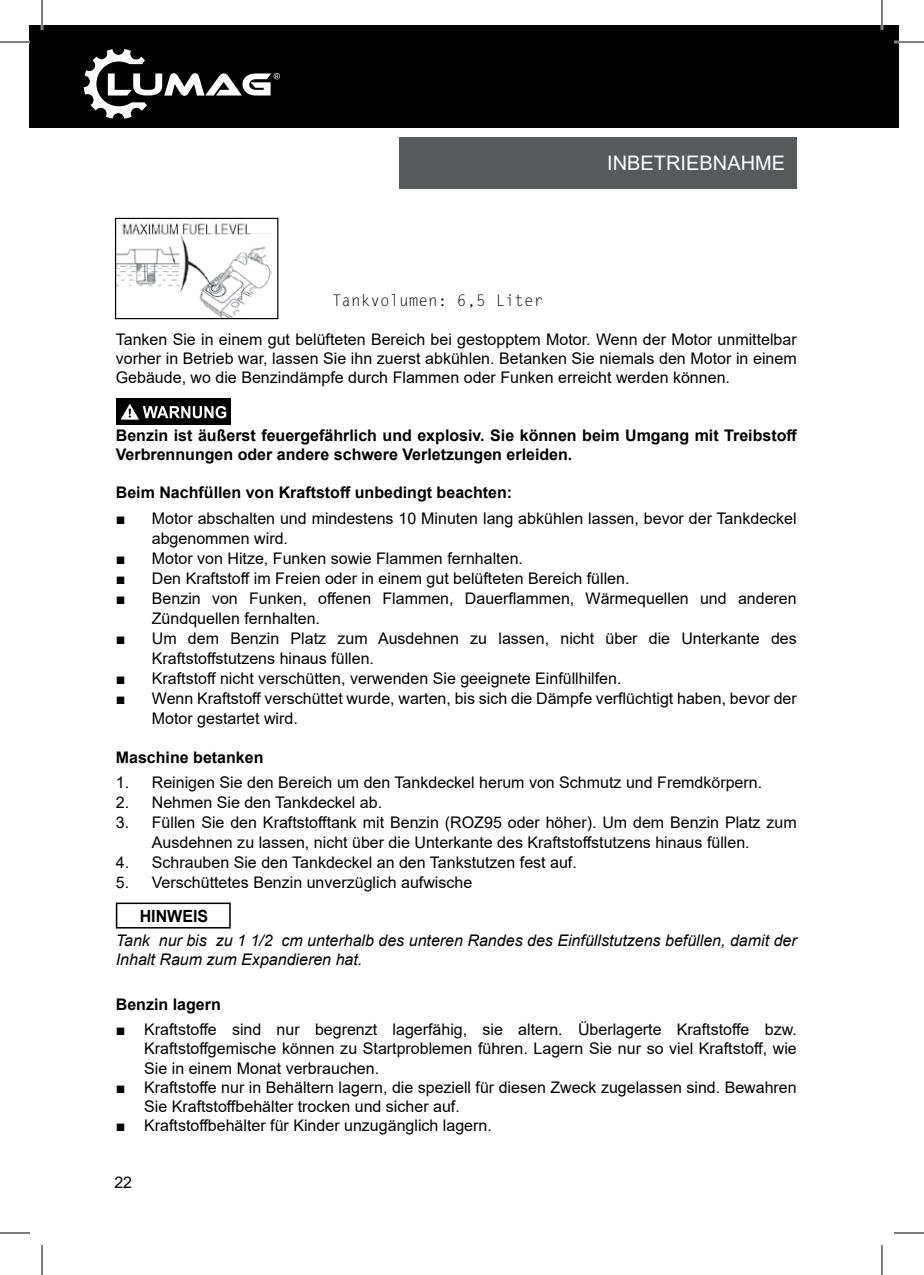
<style>
.page{position:relative;width:924px;height:1275px;background:#fff}
.page>*{position:absolute;margin:0;border:0;box-sizing:border-box;transform-origin:0 0}
.t1{font:20px "Arial";color:#fff}
.t2{font:700 16.8px "Arial";color:#000;scale:.95 1}
.t3{font:16px/19.2px "Arial";color:#000}
.t4{font:700 16px/19.2px "Arial";color:#000}
.t5{font:italic 16px/19.2px "Arial";color:#000}
.t6{font:16px "Letter Gothic Std";color:#000}
</style>
<div class="page">
<img style="left:117px;top:223px;width:154px;height:94px">
<div style="left:115px;top:218px;width:163px;height:101px;border:1px solid #000"></div>
<div style="left:116px;top:399px;width:115px;height:26px;background:#000"></div>
<svg style="left:121px;top:403px;width:105px;height:17px"></svg>
<svg style="left:116px;top:902px;width:115px;height:26px"></svg>
<div style="left:29px;top:25px;width:869px;height:103px;background:#000"></div>
<svg style="left:84px;top:49px;width:196px;height:70px"></svg>
<div style="left:399px;top:137px;width:397px;height:51px;background:#58595b"></div>
<hr style="left:0;top:41px;width:30px;height:2px;background:#fff">
<hr style="left:893px;top:41px;width:30px;height:2px;background:#fff">
<hr style="left:41px;top:0;width:2px;height:30px;background:#fff">
<hr style="left:880px;top:0;width:2px;height:30px;background:#fff">
<hr style="left:0;top:42px;width:30px;height:1px;background:#000">
<hr style="left:893px;top:42px;width:30px;height:1px;background:#000">
<hr style="left:0;top:1232px;width:30px;height:1px;background:#000">
<hr style="left:893px;top:1232px;width:30px;height:1px;background:#000">
<hr style="left:42px;top:0;width:1px;height:30px;background:#000">
<hr style="left:42px;top:1245px;width:1px;height:30px;background:#000">
<hr style="left:881px;top:0;width:1px;height:30px;background:#000">
<hr style="left:881px;top:1245px;width:1px;height:30px;background:#000">
<p class="t1" style="left:607px;top:149px;width:179px">INBETRIEBNAHME</p>
<p class="t6" style="left:332px;top:291px;width:213px">Tankvolumen: 6,5 Liter</p>
<p class="t3" style="left:116px;top:329px;width:682px;text-align:justify">Tanken Sie in einem gut belüfteten Bereich bei gestopptem Motor. Wenn der Motor unmittelbar vorher in Betrieb war, lassen Sie ihn zuerst abkühlen. Betanken Sie niemals den Motor in einem Gebäude, wo die Benzindämpfe durch Flammen oder Funken erreicht werden können.</p>
<p class="t4" style="left:116px;top:426px;width:682px">Benzin ist äußerst feuergefährlich und explosiv. Sie können beim Umgang mit Treibstoff<br>Verbrennungen oder andere schwere Verletzungen erleiden.</p>
<p class="t4" style="left:116px;top:483px;width:398px">Beim Nachfüllen von Kraftstoff unbedingt beachten:</p>
<p class="t3" style="left:152px;top:508px;width:646px;line-height:20px;text-indent:-36px">■ Motor abschalten und mindestens 10 Minuten lang abkühlen lassen, bevor der Tankdeckel abgenommen wird.</p>
<p class="t3" style="left:116px;top:549px;width:408px">■ Motor von Hitze, Funken sowie Flammen fernhalten.</p>
<p class="t3" style="left:116px;top:569px;width:515px">■ Den Kraftstoff im Freien oder in einem gut belüfteten Bereich füllen.</p>
<p class="t3" style="left:152px;top:588px;width:646px;line-height:20px;text-indent:-36px">■ Benzin von Funken, offenen Flammen, Dauerflammen, Wärmequellen und anderen<br>Zündquellen fernhalten.</p>
<p class="t3" style="left:152px;top:628px;width:646px;line-height:20px;text-indent:-36px">■ Um dem Benzin Platz zum Ausdehnen zu lassen, nicht über die Unterkante des<br>Kraftstoffstutzens hinaus füllen.</p>
<p class="t3" style="left:116px;top:669px;width:507px">■ Kraftstoff nicht verschütten, verwenden Sie geeignete Einfüllhilfen.</p>
<p class="t3" style="left:152px;top:688px;width:646px;line-height:20px;text-indent:-36px">■ Wenn Kraftstoff verschüttet wurde, warten, bis sich die Dämpfe verflüchtigt haben, bevor der<br>Motor gestartet wird.</p>
<p class="t4" style="left:116px;top:747px;width:149px">Maschine betanken</p>
<p class="t3" style="left:116px;top:773px;width:647px">1. Reinigen Sie den Bereich um den Tankdeckel herum von Schmutz und Fremdkörpern.</p>
<p class="t3" style="left:116px;top:793px;width:268px">2. Nehmen Sie den Tankdeckel ab.</p>
<p class="t3" style="left:152px;top:812px;width:646px;line-height:20px;text-indent:-36px">3. Füllen Sie den Kraftstofftank mit Benzin (ROZ95 oder höher). Um dem Benzin Platz zum<br>Ausdehnen zu lassen, nicht über die Unterkante des Kraftstoffstutzens hinaus füllen.</p>
<p class="t3" style="left:116px;top:853px;width:462px">4. Schrauben Sie den Tankdeckel an den Tankstutzen fest auf.</p>
<p class="t3" style="left:116px;top:873px;width:358px">5. Verschüttetes Benzin unverzüglich aufwische</p>
<p class="t2" style="left:140px;top:905px;width:74px">HINWEIS</p>
<p class="t5" style="left:116px;top:931px;width:682px">Tank nur bis zu 1 1/2 cm unterhalb des unteren Randes des Einfüllstutzens befüllen, damit der<br>Inhalt Raum zum Expandieren hat.</p>
<p class="t4" style="left:116px;top:995px;width:106px">Benzin lagern</p>
<p class="t3" style="left:144px;top:1019px;width:653px;text-align:justify;text-indent:-28px">■ Kraftstoffe sind nur begrenzt lagerfähig, sie altern. Überlagerte Kraftstoffe bzw.<br>Kraftstoffgemische können zu Startproblemen führen. Lagern Sie nur so viel Kraftstoff, wie Sie in einem Monat verbrauchen.</p>
<p class="t3" style="left:144px;top:1077px;width:653px;text-indent:-28px">■ Kraftstoffe nur in Behältern lagern, die speziell für diesen Zweck zugelassen sind. Bewahren<br>Sie Kraftstoffbehälter trocken und sicher auf.</p>
<p class="t3" style="left:116px;top:1115px;width:377px">■ Kraftstoffbehälter für Kinder unzugänglich lagern.</p>
<p class="t3" style="left:114px;top:1172px;width:19px">22</p>
</div>
